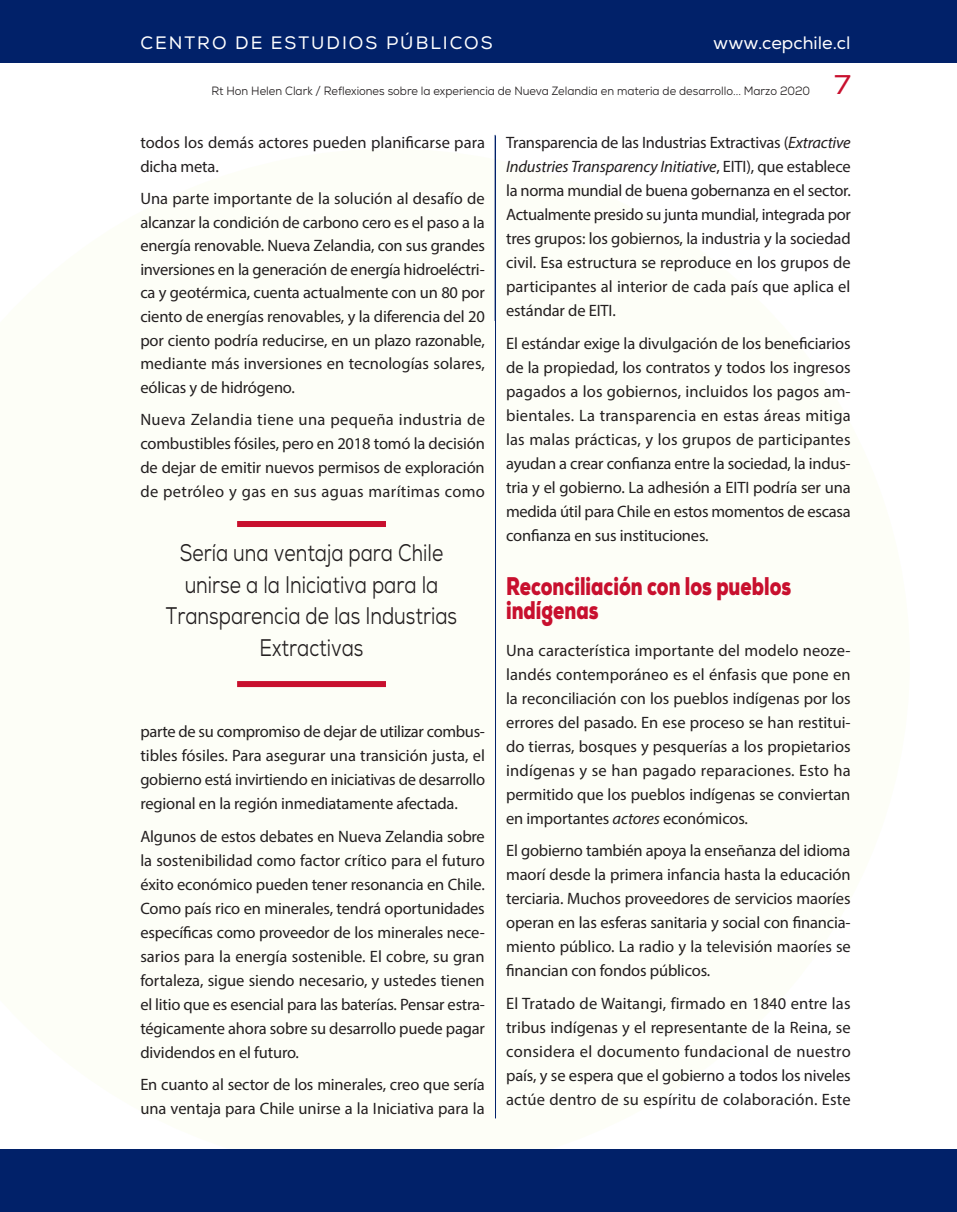
<style>
.page{position:relative;width:957px;height:1212px;background:#fff}
.page>*{position:absolute;margin:0;border:0;box-sizing:border-box;transform-origin:0 0}
.t1{font:27px "Nexa";color:#c8102e;scale:1.1 1}
._12_sub1{font:900 25.5px/24px "Nexa";color:#c8102e;scale:.75 1}
._07_texto_general_De{font:24px/31.5px "Nexa";color:#231f20;text-align:center;scale:.8 1}
.t2{font:18px "Nexa";letter-spacing:.11em;color:#fff}
.t3{font:18px "Nexa";color:#fff}
._07_texto_GENERAL{font:16.5px/24px "Myriad Pro";letter-spacing:-.01em;color:#231f20;text-align:justify}
.t4{font:12px "Nexa";color:#231f20;scale:.93 1}
.s1{font-style:italic}
</style>
<div class="page">
<hr style="left:495px;top:136px;width:1px;height:982px;background:#012169">
<hr style="left:495px;top:135px;width:1px;height:186px;background:#012169">
<div style="left:237px;top:521px;width:149px;height:6px;background:#c8102e"></div>
<div style="left:237px;top:681px;width:149px;height:6px;background:#c8102e"></div>
<div style="left:0;top:0;width:957px;height:63px;background:#012169"></div>
<div style="left:0;top:1149px;width:957px;height:63px;background:#012169"></div>
<p class="t2" style="left:140px;top:32px;width:354px">CENTRO DE ESTUDIOS PÚBLICOS</p>
<p class="t4" style="left:211px;top:83px;width:645px">Rt Hon Helen Clark / Reflexiones sobre la experiencia de Nueva Zelandia en materia de desarrollo... Marzo 2020</p>
<p class="t3" style="left:713px;top:32px;width:139px">www.cepchile.cl</p>
<h1 class="t1" style="left:834px;top:69px;width:17px">7</h1>
<p class="_07_texto_GENERAL" style="left:140px;top:131px;width:346px">todos los demás actores pueden planificarse para dicha meta.</p>
<p class="_07_texto_GENERAL" style="left:140px;top:187px;width:346px;line-height:23.5px">Una parte importante de la solución al desafío de alcanzar la condición de carbono cero es el paso a la energía renovable. Nueva Zelandia, con sus grandes inversiones en la generación de energía hidroeléctri&shy;ca y geotérmica, cuenta actualmente con un 80 por ciento de energías renovables, y la diferencia del 20 por ciento podría reducirse, en un plazo razonable, mediante más inversiones en tecnologías solares, eólicas y de hidrógeno.</p>
<p class="_07_texto_GENERAL" style="left:140px;top:407px;width:346px">Nueva Zelandia tiene una pequeña industria de combustibles fósiles, pero en 2018 tomó la decisión de dejar de emitir nuevos permisos de exploración de petróleo y gas en sus aguas marítimas como</p>
<p class="_07_texto_general_De" style="left:166px;top:537px;width:365px">Sería una ventaja para Chile unirse a la Iniciativa para la<br>Transparencia de las Industrias<br>Extractivas</p>
<p class="_07_texto_GENERAL" style="left:140px;top:719px;width:346px">parte de su compromiso de dejar de utilizar combus&shy;tibles fósiles. Para asegurar una transición justa, el gobierno está invirtiendo en iniciativas de desarrollo regional en la región inmediatamente afectada.</p>
<p class="_07_texto_GENERAL" style="left:140px;top:824px;width:346px">Algunos de estos debates en Nueva Zelandia sobre la sostenibilidad como factor crítico para el futuro éxito económico pueden tener resonancia en Chile.<br>Como país rico en minerales, tendrá oportunidades específicas como proveedor de los minerales nece&shy;sarios para la energía sostenible. El cobre, su gran fortaleza, sigue siendo necesario, y ustedes tienen el litio que es esencial para las baterías. Pensar estra&shy;tégicamente ahora sobre su desarrollo puede pagar dividendos en el futuro.</p>
<p class="_07_texto_GENERAL" style="left:140px;top:1072px;width:346px">En cuanto al sector de los minerales, creo que sería una ventaja para Chile unirse a la Iniciativa para la</p>
<p class="_07_texto_GENERAL" style="left:506px;top:131px;width:346px">Transparencia de las Industrias Extractivas (<span class="s1">Extractive Industries Transparency Initiative</span>, EITI), que establece la norma mundial de buena gobernanza en el sector.<br>Actualmente presido su junta mundial, integrada por tres grupos: los gobiernos, la industria y la sociedad civil. Esa estructura se reproduce en los grupos de participantes al interior de cada país que aplica el estándar de EITI.</p>
<p class="_07_texto_GENERAL" style="left:506px;top:331px;width:346px">El estándar exige la divulgación de los beneficiarios de la propiedad, los contratos y todos los ingresos pagados a los gobiernos, incluidos los pagos am&shy;bientales. La transparencia en estas áreas mitiga las malas prácticas, y los grupos de participantes ayudan a crear confianza entre la sociedad, la indus&shy;tria y el gobierno. La adhesión a EITI podría ser una medida útil para Chile en estos momentos de escasa confianza en sus instituciones.</p>
<p class="_12_sub1" style="left:506px;top:574px;width:381px">Reconciliación con los pueblos indígenas</p>
<p class="_07_texto_GENERAL" style="left:506px;top:638px;width:346px">Una característica importante del modelo neoze&shy;landés contemporáneo es el énfasis que pone en la reconciliación con los pueblos indígenas por los errores del pasado. En ese proceso se han restitui&shy;do tierras, bosques y pesquerías a los propietarios indígenas y se han pagado reparaciones. Esto ha permitido que los pueblos indígenas se conviertan en importantes <span class="s1">actores</span> económicos.</p>
<p class="_07_texto_GENERAL" style="left:506px;top:838px;width:346px">El gobierno también apoya la enseñanza del idioma maorí desde la primera infancia hasta la educación terciaria. Muchos proveedores de servicios maoríes operan en las esferas sanitaria y social con financia&shy;miento público. La radio y la televisión maoríes se financian con fondos públicos.</p>
<p class="_07_texto_GENERAL" style="left:506px;top:991px;width:346px">El Tratado de Waitangi, firmado en 1840 entre las tribus indígenas y el representante de la Reina, se considera el documento fundacional de nuestro país, y se espera que el gobierno a todos los niveles actúe dentro de su espíritu de colaboración. Este</p>
</div>
